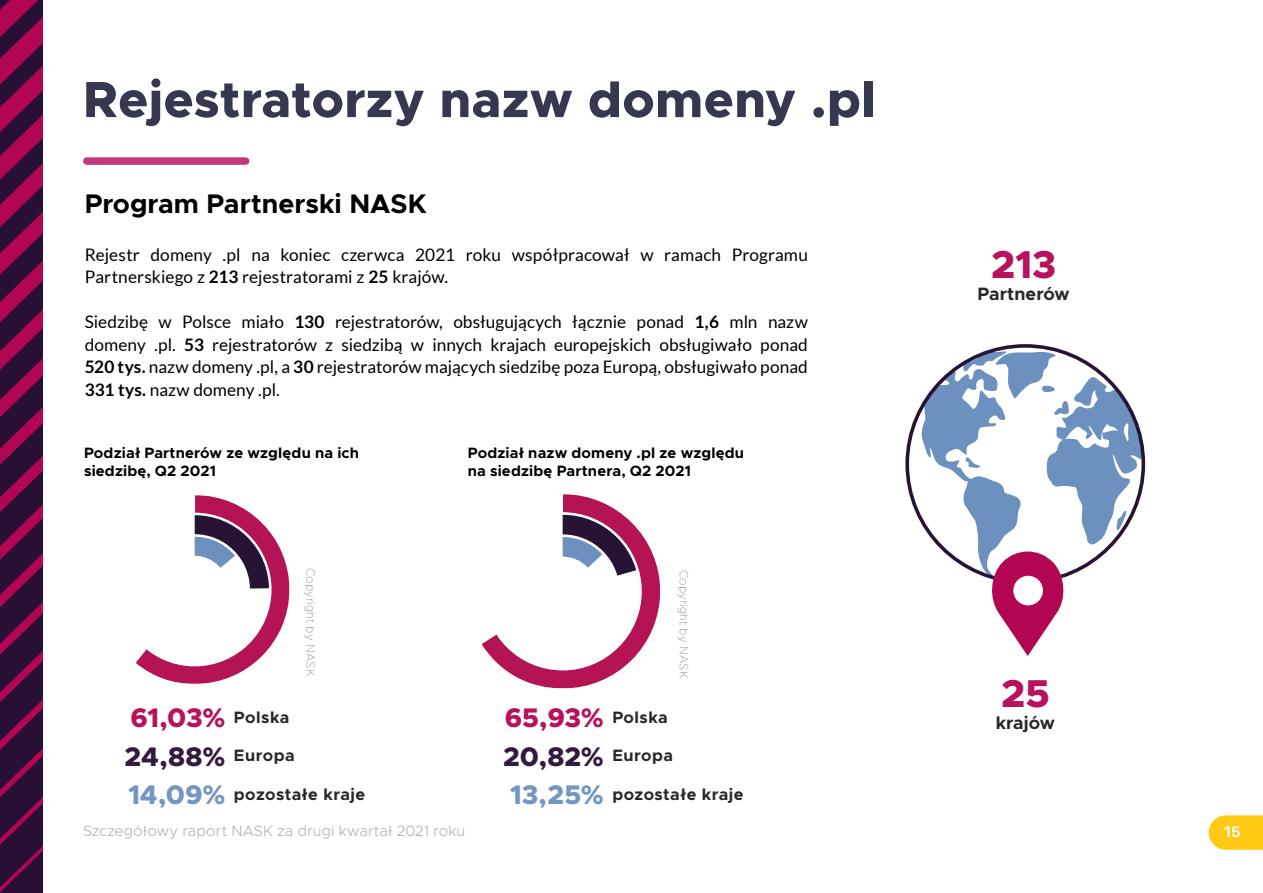
<style>
.page{position:relative;width:1263px;height:893px;background:#fff}
.page>*{position:absolute;margin:0;border:0;box-sizing:border-box;transform-origin:0 0}
.t1{font:800 51px "Metropolis";letter-spacing:.005em;color:#35384e}
.t2{font:800 39px "Metropolis";color:#b7125b}
.t3{font:800 27px "Metropolis";letter-spacing:-.015em;color:#b7125b}
.t4{font:700 27px "Metropolis";color:#000}
.t5{font:800 27px "Metropolis";color:#331b3e}
.t6{font:800 27px "Metropolis";letter-spacing:-.005em;color:#7396c2}
.t7{font:700 18px "Metropolis";color:#282827}
.t8{font:17.25px/22.5px "Lato";letter-spacing:.005em;color:#000}
.t9{font:700 16.5px "Metropolis";letter-spacing:.03em;color:#282827}
.t10{font:700 15px/18px "Metropolis";letter-spacing:.01em;color:#000}
.t11{font:300 15px "Metropolis";letter-spacing:.01em;color:#b3b2b2}
.t12{font:700 15px "SF Pro Display";color:#fff}
.t13{font:100 12px "Metropolis";letter-spacing:.01em;color:#878787}
.s1{font-weight:700}
</style>
<div class="page">
<svg style="left:1209px;top:815px;width:54px;height:35px;background:#ffcd27"></svg>
<svg style="left:920px;top:350px;width:224px;height:306px"></svg>
<div style="left:1013px;top:576px;width:30px;height:29px;background:#fff;border-radius:50%"></div>
<div style="left:87px;top:157px;width:159px;height:8px;background:#c23774"></div>
<svg style="left:136px;top:495px;width:153px;height:189px"></svg>
<svg style="left:482px;top:494px;width:178px;height:194px"></svg>
<img style="left:0;top:0;width:42px;height:893px">
<h1 class="t1" style="left:83px;top:67px;width:795px">Rejestratorzy nazw domeny .pl</h1>
<h3 class="t4" style="left:85px;top:186px;width:343px">Program Partnerski NASK</h3>
<p class="t8" style="left:85px;top:243px;width:725px">Rejestr domeny .pl na koniec czerwca 2021 roku współpracował w ramach Programu<br>Partnerskiego z <span class="s1">213</span> rejestratorami z <span class="s1">25</span> krajów.</p>
<p class="t8" style="left:85px;top:311px;width:725px;text-align:justify">Siedzibę w Polsce miało <span class="s1">130</span> rejestratorów, obsługujących łącznie ponad <span class="s1">1,6</span> mln nazw domeny .pl. <span class="s1">53</span> rejestratorów z siedzibą w innych krajach europejskich obsługiwało ponad <span class="s1">520 tys.</span> nazw domeny .pl, a <span class="s1">30</span> rejestratorów mających siedzibę poza Europą, obsługiwało ponad <span class="s1">331 tys.</span> nazw domeny .pl.</p>
<p class="t10" style="left:84px;top:444px;width:276px">Podział Partnerów ze względu na ich siedzibę, Q2 2021</p>
<p class="t10" style="left:468px;top:444px;width:278px">Podział nazw domeny .pl ze względu na siedzibę Partnera, Q2 2021</p>
<p class="t13" style="left:318px;top:568px;width:110px;rotate:90deg">Copyright by NASK</p>
<p class="t13" style="left:691px;top:570px;width:110px;rotate:90deg">Copyright by NASK</p>
<h3 class="t3" style="left:131px;top:701px;width:160px">61,03% <sup>Polska</sup></h3>
<p class="t9" style="left:234px;top:745px;width:62px">Europa</p>
<p class="t9" style="left:234px;top:783px;width:133px">pozostałe kraje</p>
<h3 class="t5" style="left:125px;top:739px;width:102px">24,88%</h3>
<h3 class="t6" style="left:128px;top:777px;width:98px">14,09%</h3>
<h3 class="t3" style="left:505px;top:701px;width:164px">65,93% <sup>Polska</sup></h3>
<p class="t9" style="left:612px;top:744px;width:62px">Europa</p>
<p class="t9" style="left:612px;top:783px;width:133px">pozostałe kraje</p>
<h3 class="t5" style="left:503px;top:739px;width:102px">20,82%</h3>
<h3 class="t6" style="left:510px;top:777px;width:95px">13,25%</h3>
<h2 class="t2" style="left:991px;top:240px;width:66px">213</h2>
<p class="t7" style="left:977px;top:282px;width:94px">Partnerów</p>
<h2 class="t2" style="left:1001px;top:669px;width:50px">25</h2>
<p class="t7" style="left:996px;top:711px;width:60px">krajów</p>
<p class="t11" style="left:83px;top:822px;width:384px">Szczegółowy raport NASK za drugi kwartał 2021 roku</p>
<p class="t12" style="left:1224px;top:821px;width:18px">15</p>
</div>
